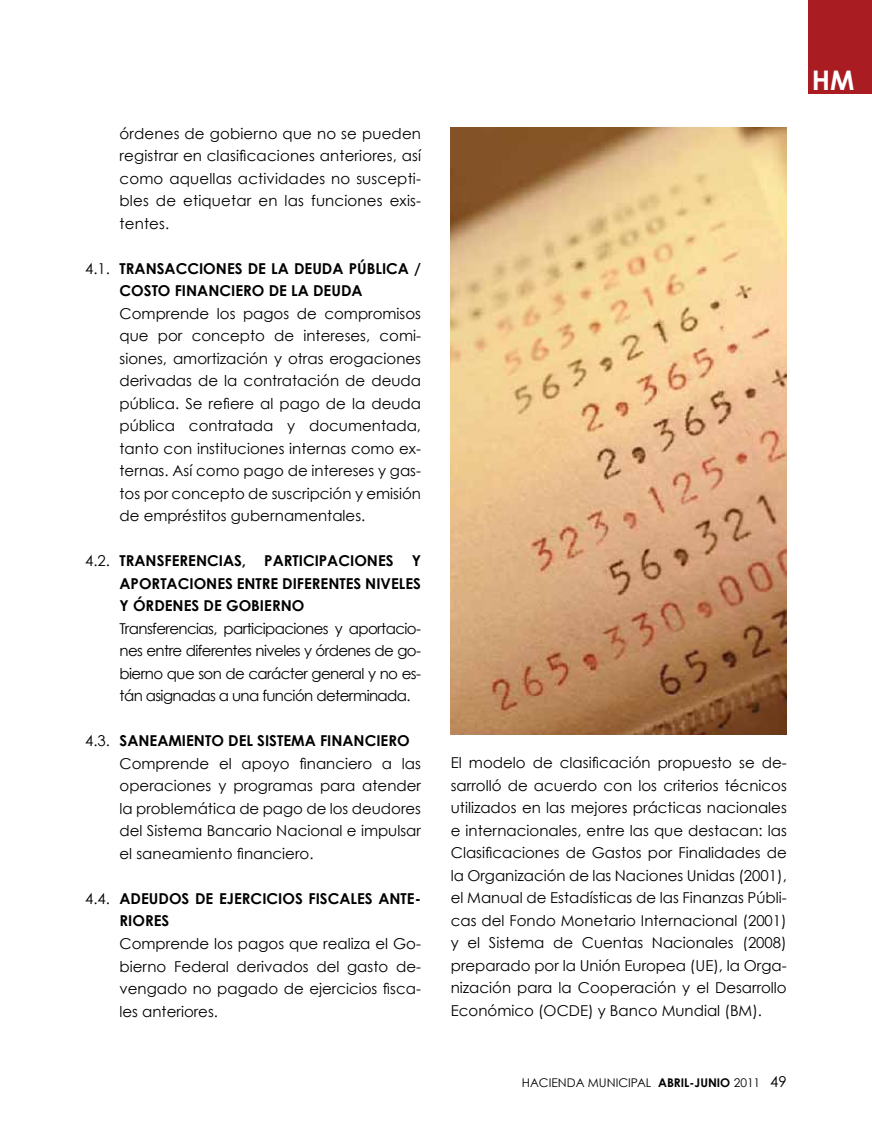
<style>
.page{position:relative;width:872px;height:1127px;background:#fff}
.page>*{position:absolute;margin:0;border:0;box-sizing:border-box;transform-origin:0 0}
.t1{font:700 27px "Century Gothic";color:#fff}
.t2{font:15px/22.5px "Century Gothic";color:#000;text-align:justify}
.t3{font:700 15px/22.5px "Century Gothic";color:#000}
.t4{font:12px "Century Gothic";color:#000}
.s1{font-weight:400}
.s2{font-weight:700}
.s3{font-size:15px}
</style>
<div class="page">
<div style="left:808px;top:0;width:64px;height:94px;background:#a81c22"></div>
<img style="left:451px;top:128px;width:336px;height:606px">
<p class="t2" style="left:120px;top:122px;width:303px">órdenes de gobierno que no se pueden registrar en clasificaciones anteriores, así como aquellas actividades no suscepti&shy;bles de etiquetar en las funciones exis&shy;tentes.</p>
<p class="t3" style="left:120px;top:257px;width:303px;text-indent:-34px"><span class="s1">4.1.</span> TRANSACCIONES DE LA DEUDA PÚBLICA /<br>COSTO FINANCIERO DE LA DEUDA</p>
<p class="t2" style="left:119px;top:302px;width:303px">Comprende los pagos de compromisos que por concepto de intereses, comi&shy;siones, amortización y otras erogaciones derivadas de la contratación de deuda pública. Se refiere al pago de la deuda pública contratada y documentada, tanto con instituciones internas como ex&shy;ternas. Así como pago de intereses y gas&shy;tos por concepto de suscripción y emisión de empréstitos gubernamentales.</p>
<p class="t3" style="left:119px;top:549px;width:303px;text-align:justify;text-indent:-35px"><span class="s1">4.2.</span> TRANSFERENCIAS, PARTICIPACIONES Y APORTACIONES ENTRE DIFERENTES NIVELES Y ÓRDENES DE GOBIERNO</p>
<p class="t2" style="left:119px;top:617px;width:303px">Transferencias, participaciones y aportacio&shy;nes entre diferentes niveles y órdenes de go&shy;bierno que son de carácter general y no es&shy;tán asignadas a una función determinada.</p>
<p class="t2" style="left:119px;top:729px;width:303px;text-align:left;text-indent:-35px">4.3. <span class="s2">SANEAMIENTO DEL SISTEMA FINANCIERO </span>Comprende el apoyo financiero a las operaciones y programas para atender la problemática de pago de los deudores del Sistema Bancario Nacional e impulsar el saneamiento financiero.</p>
<p class="t3" style="left:119px;top:887px;width:303px;text-indent:-35px"><span class="s1">4.4.</span> ADEUDOS DE EJERCICIOS FISCALES ANTE-<br>RIORES</p>
<p class="t2" style="left:119px;top:932px;width:303px">Comprende los pagos que realiza el Go&shy;bierno Federal derivados del gasto de&shy;vengado no pagado de ejercicios fisca&shy;les anteriores.</p>
<h1 class="t1" style="left:812px;top:64px;width:44px">HM</h1>
<p class="t2" style="left:451px;top:751px;width:337px">El modelo de clasificación propuesto se de&shy;sarrolló de acuerdo con los criterios técnicos utilizados en las mejores prácticas nacionales e internacionales, entre las que destacan: las Clasificaciones de Gastos por Finalidades de la Organización de las Naciones Unidas (2001), el Manual de Estadísticas de las Finanzas Públi&shy;cas del Fondo Monetario Internacional (2001) y el Sistema de Cuentas Nacionales (2008) preparado por la Unión Europea (UE), la Orga&shy;nización para la Cooperación y el Desarrollo Económico (OCDE) y Banco Mundial (BM).</p>
<p class="t4" style="left:522px;top:1075px;width:266px">HACIENDA MUNICIPAL <span class="s2">ABRIL-JUNIO</span> 2011 <span class="s3">49</span></p>
</div>
